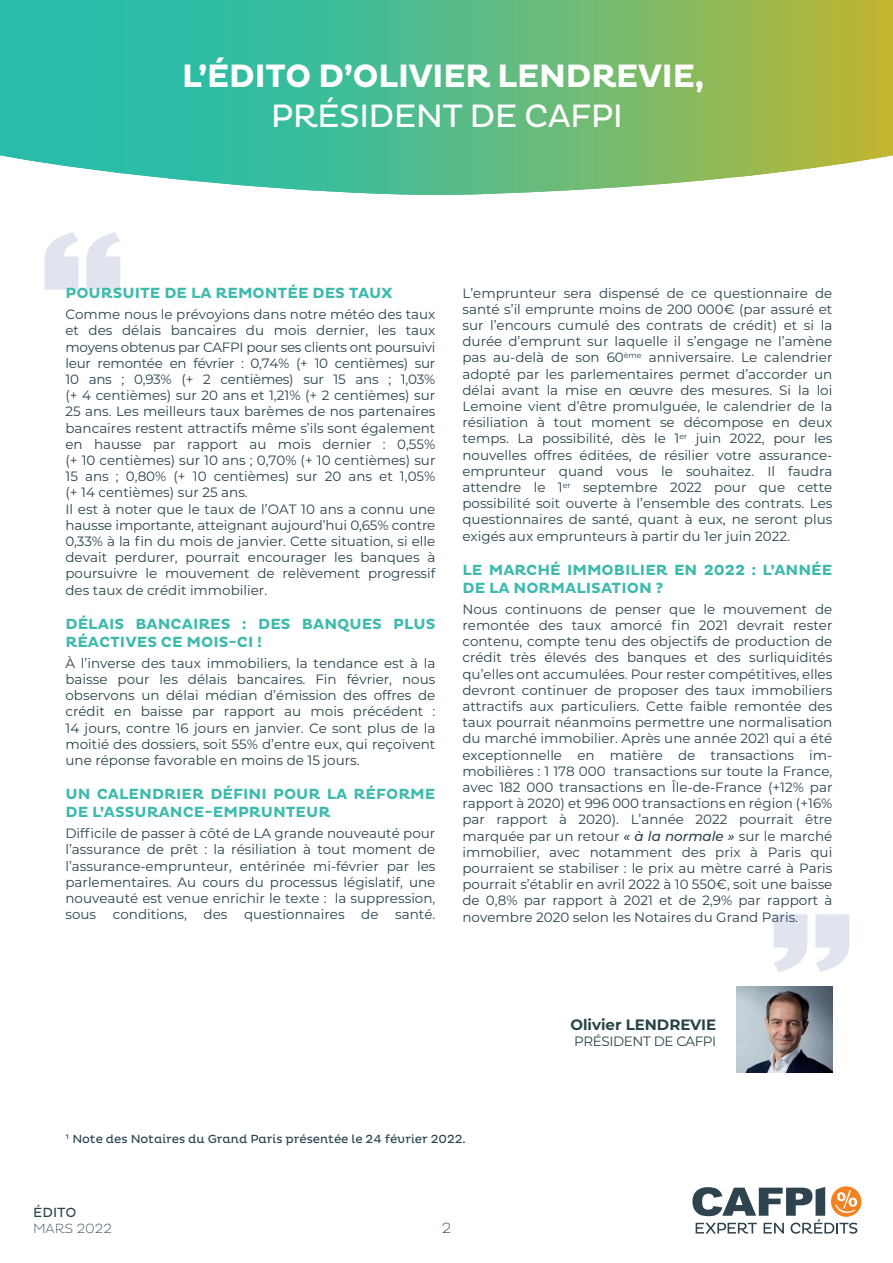
<style>
.page{position:relative;width:893px;height:1263px;background:#fff}
.page>*{position:absolute;margin:0;border:0;box-sizing:border-box;transform-origin:0 0}
.t1{font:700 33px "Pluto";letter-spacing:-.025em;color:#fff}
.t2{font:33px "Pluto";letter-spacing:-.025em;color:#fff}
.t3{font:700 15px/18px "Pluto";color:#3dbaad}
.t4{font:700 15px "Montserrat";color:#284348}
.t5{font:200 15px "Pluto";color:#29424d}
.t6{font:13.5px/16.2px "Montserrat";color:#29424d;text-align:justify}
.t7{font:13.5px "Montserrat";letter-spacing:-.025em;color:#284348}
.t8{font:200 13.5px "Pluto";color:#29424d}
.t9{font:13.5px "Pluto";color:#29424d}
.t10{font:12px "Pluto";color:#29424d}
.s1{font-weight:500;font-style:italic}
</style>
<div class="page">
<svg style="left:45px;top:232px;width:75px;height:58px"></svg>
<svg style="left:0;top:0;width:893px;height:195px;background:#69bf89"></svg>
<img style="left:736px;top:986px;width:96px;height:86px">
<svg style="left:774px;top:914px;width:75px;height:58px"></svg>
<div style="left:774px;top:914px;width:24px;height:8px;background:#e0e4ef"></div>
<div style="left:831px;top:1186px;width:30px;height:31px;background:#f38222;border-radius:50%"></div>
<svg style="left:692px;top:1187px;width:165px;height:47px"></svg>
<h1 class="t1" style="left:182px;top:57px;width:524px">L’ÉDITO D’OLIVIER LENDREVIE,</h1>
<h1 class="t2" style="left:271px;top:97px;width:354px">PRÉSIDENT DE CAFPI</h1>
<p class="t3" style="left:65px;top:285px;width:329px">POURSUITE DE LA REMONTÉE DES TAUX</p>
<p class="t6" style="left:65px;top:306px;width:371px;text-align:left">Comme nous le prévoyions dans notre météo des taux et des délais bancaires du mois dernier, les taux moyens obtenus par CAFPI pour ses clients ont poursuivi leur remontée en février : 0,74% (+ 10 centièmes) sur 10 ans ; 0,93% (+ 2 centièmes) sur 15 ans ; 1,03% (+ 4 centièmes) sur 20 ans et 1,21% (+ 2 centièmes) sur 25 ans. Les meilleurs taux barèmes de nos partenaires bancaires restent attractifs même s’ils sont également en hausse par rapport au mois dernier : 0,55% (+ 10 centièmes) sur 10 ans ; 0,70% (+ 10 centièmes) sur 15 ans ; 0,80% (+ 10 centièmes) sur 20 ans et 1,05% (+ 14 centièmes) sur 25 ans.<br>Il est à noter que le taux de l’OAT 10 ans a connu une hausse importante, atteignant aujourd’hui 0,65% contre 0,33% à la fin du mois de janvier. Cette situation, si elle devait perdurer, pourrait encourager les banques à poursuivre le mouvement de relèvement progressif des taux de crédit immobilier.</p>
<p class="t3" style="left:65px;top:615px;width:371px">DÉLAIS BANCAIRES : DES BANQUES PLUS<br>RÉACTIVES CE MOIS-CI !</p>
<p class="t6" style="left:65px;top:654px;width:371px">À l’inverse des taux immobiliers, la tendance est à la baisse pour les délais bancaires. Fin février, nous observons un délai médian d’émission des offres de crédit en baisse par rapport au mois précédent :<br>14 jours, contre 16 jours en janvier. Ce sont plus de la moitié des dossiers, soit 55% d’entre eux, qui reçoivent une réponse favorable en moins de 15 jours.</p>
<p class="t3" style="left:65px;top:786px;width:371px">UN CALENDRIER DÉFINI POUR LA RÉFORME<br>DE L’ASSURANCE-EMPRUNTEUR</p>
<p class="t6" style="left:65px;top:825px;width:371px">Difficile de passer à côté de LA grande nouveauté pour l’assurance de prêt : la résiliation à tout moment de l’assurance-emprunteur, entérinée mi-février par les parlementaires. Au cours du processus législatif, une nouveauté est venue enrichir le texte : la suppression, sous conditions, des questionnaires de santé.</p>
<p class="t6" style="left:462px;top:284px;width:371px">L’emprunteur sera dispensé de ce questionnaire de santé s’il emprunte moins de 200 000€ (par assuré et sur l’encours cumulé des contrats de crédit) et si la durée d’emprunt sur laquelle il s’engage ne l’amène pas au-delà de son 60<sup>ème</sup> anniversaire. Le calendrier adopté par les parlementaires permet d’accorder un délai avant la mise en œuvre des mesures. Si la loi Lemoine vient d’être promulguée, le calendrier de la résiliation à tout moment se décompose en deux temps. La possibilité, dès le 1<sup>er</sup> juin 2022, pour les nouvelles offres éditées, de résilier votre assurance&shy;emprunteur quand vous le souhaitez. Il faudra attendre le 1<sup>er</sup> septembre 2022 pour que cette possibilité soit ouverte à l’ensemble des contrats. Les questionnaires de santé, quant à eux, ne seront plus exigés aux emprunteurs à partir du 1er juin 2022.</p>
<p class="t3" style="left:462px;top:561px;width:371px">LE MARCHÉ IMMOBILIER EN 2022 : L’ANNÉE<br>DE LA NORMALISATION ?</p>
<p class="t6" style="left:462px;top:600px;width:371px">Nous continuons de penser que le mouvement de remontée des taux amorcé fin 2021 devrait rester contenu, compte tenu des objectifs de production de crédit très élevés des banques et des surliquidités qu’elles ont accumulées. Pour rester compétitives, elles devront continuer de proposer des taux immobiliers attractifs aux particuliers. Cette faible remontée des taux pourrait néanmoins permettre une normalisation du marché immobilier. Après une année 2021 qui a été exceptionnelle en matière de transactions im&shy;mobilières : 1 178 000 transactions sur toute la France, avec 182 000 transactions en Île-de-France (+12% par rapport à 2020) et 996 000 transactions en région (+16% par rapport à 2020). L’année 2022 pourrait être marquée par un retour <span class="s1">« à la normale »</span> sur le marché immobilier, avec notamment des prix à Paris qui pourraient se stabiliser : le prix au mètre carré à Paris pourrait s’établir en avril 2022 à 10 550€, soit une baisse de 0,8% par rapport à 2021 et de 2,9% par rapport à novembre 2020 selon les Notaires du Grand Paris.</p>
<p class="t4" style="left:570px;top:1014px;width:147px">Olivier LENDREVIE</p>
<p class="t7" style="left:574px;top:1032px;width:144px">PRÉSIDENT DE CAFPI</p>
<p class="t10" style="left:65px;top:1132px;width:402px"><sup>1</sup> Note des Notaires du Grand Paris présentée le 24 février 2022.</p>
<p class="t9" style="left:33px;top:1204px;width:45px">ÉDITO</p>
<p class="t8" style="left:33px;top:1220px;width:80px">MARS 2022</p>
<p class="t5" style="left:442px;top:1219px;width:11px">2</p>
</div>
